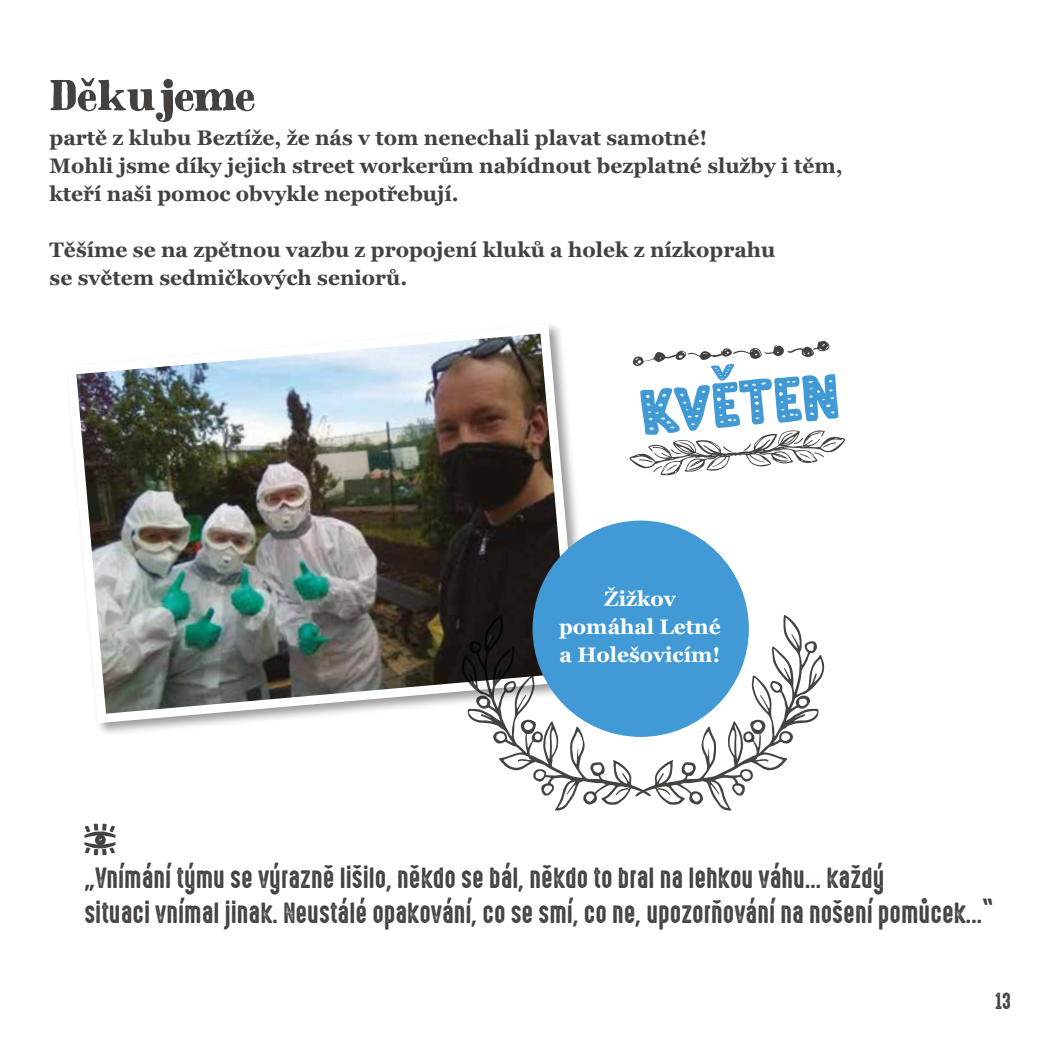
<style>
.page{position:relative;width:1042px;height:1042px;background:#fff}
.page>*{position:absolute;margin:0;border:0;box-sizing:border-box;transform-origin:0 0}
.t1{font:66.33px "Doubledecker Dots DEMO";color:#4199d5}
.t2{font:700 52.5px "Besley Hand";color:#45413f}
.t3{font:26.25px/35px "High Voltage Rough";color:#45413f}
.t4{font:700 21px/28px "Georgia";color:#45413f}
.t5{font:700 21px/28px "Georgia";color:#fff;text-align:center}
.t6{font:21px "High Voltage Rough";color:#45413f}
</style>
<div class="page">
<svg style="left:629px;top:430px;width:216px;height:46px"></svg>
<svg style="left:633px;top:341px;width:197px;height:40px"></svg>
<img style="left:69px;top:325px;width:510px;height:403px">
<svg style="left:461px;top:592px;width:364px;height:219px"></svg>
<div style="left:532px;top:520px;width:217px;height:217px;background:#4199d5;border-radius:50%"></div>
<svg style="left:84px;top:823px;width:32px;height:32px"></svg>
<h2 class="t2" style="left:50px;top:66px;width:207px">Děkujeme</h2>
<p class="t4" style="left:50px;top:124px;width:794px">partě z klubu Beztíže, že nás v tom nenechali plavat samotné!<br>Mohli jsme díky jejich street workerům nabídnout bezplatné služby i těm, kteří naši pomoc obvykle nepotřebují.</p>
<p class="t4" style="left:50px;top:236px;width:727px">Těšíme se na zpětnou vazbu z propojení kluků a holek z nízkoprahu se světem sedmičkových seniorů.</p>
<h1 class="t1" style="left:637px;top:375px;width:201px;rotate:-5deg">kveten</h1>
<p class="t5" style="left:559px;top:585px;width:163px">Žižkov pomáhal Letné a Holešovicím!</p>
<p class="t3" style="left:84px;top:860px;width:912px">„Vnímání týmu se výrazně lišilo, někdo se bál, někdo to bral na lehkou váhu... každý<br>situaci vnímal jinak. Neustálé opakování, co se smí, co ne, upozorňování na nošení pomůcek...“</p>
<p class="t6" style="left:995px;top:984px;width:18px">13</p>
</div>
